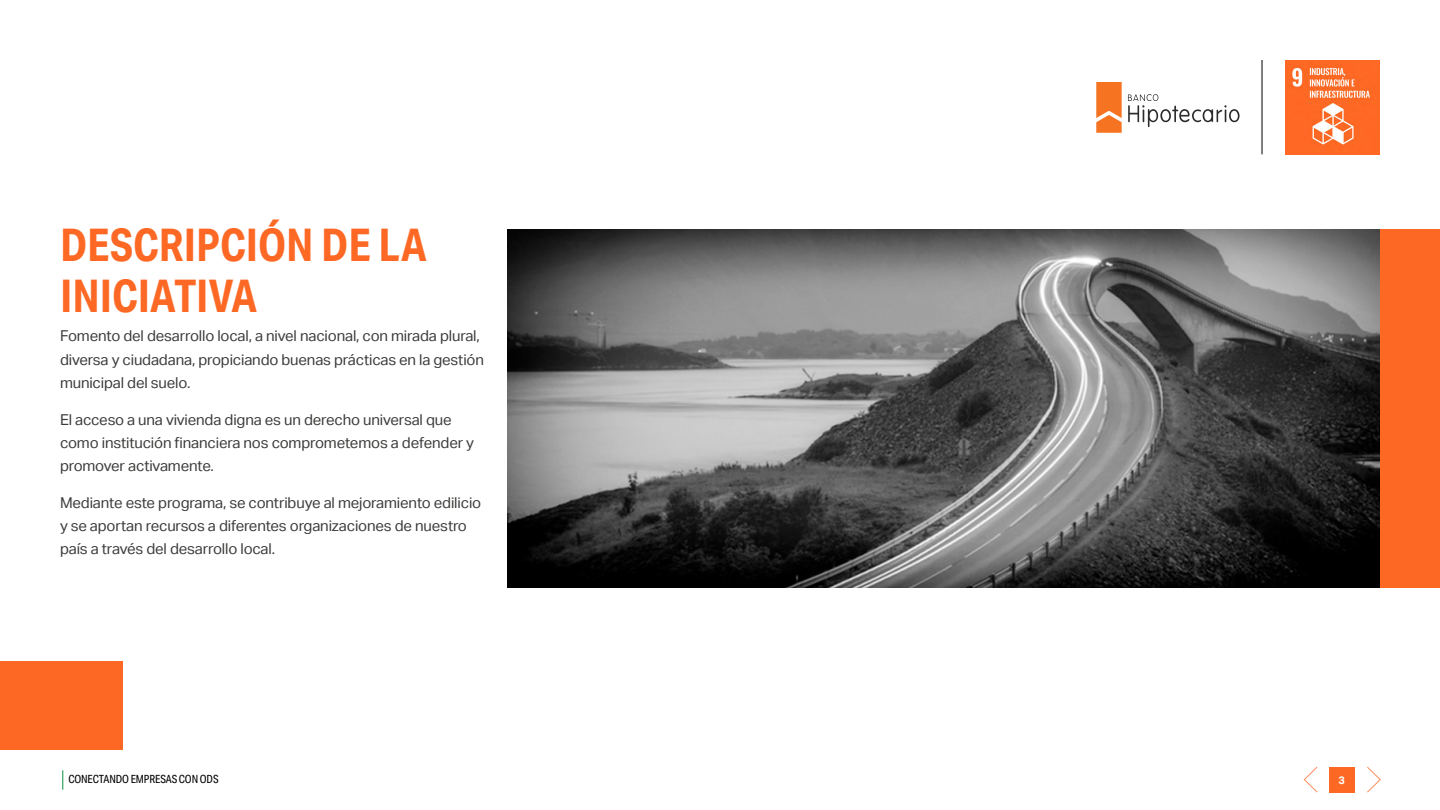
<style>
.page{position:relative;width:1440px;height:810px;background:#fff}
.page>*{position:absolute;margin:0;border:0;box-sizing:border-box;transform-origin:0 0}
.t1{font:700 45px/50.2px "Aktiv Grotesk Cd";color:#fd6925}
.t2{font:15px/23.2px "Aktiv Grotesk";letter-spacing:-.01em;color:#3c3c3b}
.t3{font:11.25px "Aktiv Grotesk Cd";letter-spacing:-.01em;color:#000}
.t4{font:700 10.88px "Aktiv Grotesk";color:#fff}
</style>
<div class="page">
<svg style="left:62px;top:770px;width:1px;height:20px"></svg>
<div style="left:1329px;top:767px;width:25px;height:26px;background:#fd6925"></div>
<img style="left:1285px;top:60px;width:95px;height:95px">
<hr style="left:1262px;top:60px;width:1px;height:94px;background:#000">
<svg style="left:1303px;top:766px;width:15px;height:27px"></svg>
<svg style="left:1367px;top:766px;width:14px;height:27px"></svg>
<svg style="left:1096px;top:82px;width:26px;height:51px"></svg>
<svg style="left:1128px;top:94px;width:112px;height:33px"></svg>
<img style="left:508px;top:229px;width:872px;height:359px">
<div style="left:1380px;top:229px;width:60px;height:359px;background:#fd6925"></div>
<div style="left:0;top:661px;width:123px;height:89px;background:#fd6925"></div>
<h1 class="t1" style="left:60px;top:220px;width:368px">DESCRIPCIÓN DE LA<br>INICIATIVA</h1>
<p class="t2" style="left:60px;top:325px;width:426px">Fomento del desarrollo local, a nivel nacional, con mirada plural, diversa y ciudadana, propiciando buenas prácticas en la gestión municipal del suelo.</p>
<p class="t2" style="left:60px;top:408px;width:416px">El acceso a una vivienda digna es un derecho universal que como institución financiera nos comprometemos a defender y promover activamente.</p>
<p class="t2" style="left:60px;top:491px;width:423px">Mediante este programa, se contribuye al mejoramiento edilicio y se aportan recursos a diferentes organizaciones de nuestro país a través del desarrollo local.</p>
<p class="t3" style="left:68px;top:773px;width:152px">CONECTANDO EMPRESAS CON ODS</p>
<p class="t4" style="left:1338px;top:774px;width:8px">3</p>
</div>
